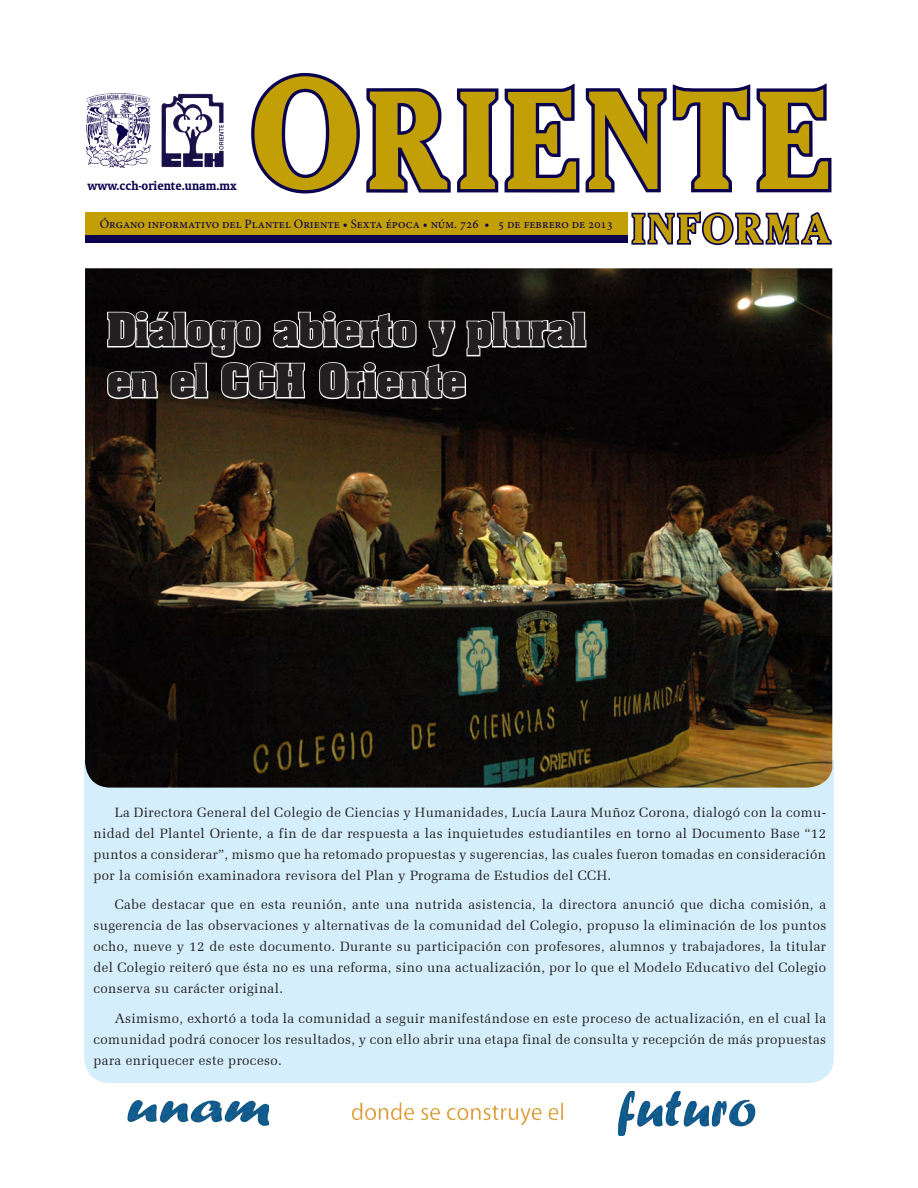
<style>
.page{position:relative;width:918px;height:1188px;background:#fff}
.page>*{position:absolute;margin:0;border:0;box-sizing:border-box;transform-origin:0 0}
.titular_pirmera_llam{font:700 39px "Aachen";color:#231f20}
.CUERPO_DE_TEXTOO_OK{font:13.5px/21px "Zapf Elliptical 711 BT";letter-spacing:.03em;color:#231f20;text-align:justify}
.t1{font:700 13.35px "Oranda BT";color:#0a024e}
.t2{font:12.75px "Minion Pro";color:#0a024e}
</style>
<div class="page">
<div style="left:84px;top:760px;width:750px;height:323px;background:#d4effb"></div>
<img style="left:85px;top:268px;width:747px;height:520px">
<svg style="left:106px;top:310px;width:482px;height:90px;background:#3e3c3c"></svg>
<img style="left:127px;top:1100px;width:141px;height:26px">
<img style="left:351px;top:1102px;width:212px;height:24px">
<img style="left:617px;top:1091px;width:139px;height:44px">
<div style="left:247px;top:1123px;width:10px;height:18px;background:#fff"></div>
<div style="left:351px;top:1123px;width:67px;height:22px;background:#fff"></div>
<div style="left:85px;top:212px;width:543px;height:23px;background:#c39f06"></div>
<img style="left:85px;top:93px;width:139px;height:75px">
<div style="left:85px;top:235px;width:543px;height:8px;background:#0a024e"></div>
<svg style="left:631px;top:211px;width:71px;height:34px"></svg>
<svg style="left:703px;top:213px;width:30px;height:31px"></svg>
<div style="left:702px;top:212px;width:32px;height:33px;border:2px solid #0a024e;border-radius:50%"></div>
<div style="left:711px;top:217px;width:13px;height:23px;background:#fff;border-radius:50%"></div>
<div style="left:710px;top:216px;width:15px;height:25px;border:2px solid #0a024e;border-radius:50%"></div>
<svg style="left:735px;top:212px;width:97px;height:33px"></svg>
<div style="left:253px;top:74px;width:105px;height:118px;background:#c39f06;border-radius:50%"></div>
<div style="left:251px;top:73px;width:109px;height:120px;border:3px solid #0a024e;border-radius:50%"></div>
<div style="left:283px;top:90px;width:45px;height:86px;background:#fff;border-radius:50%"></div>
<div style="left:282px;top:89px;width:47px;height:89px;border:3px solid #0a024e;border-radius:50%"></div>
<svg style="left:366px;top:83px;width:466px;height:110px"></svg>
<hr style="left:373px;top:106px;width:3px;height:68px;background:#0a024e">
<p class="t1" style="left:87px;top:178px;width:151px">www.cch-oriente.unam.mx</p>
<p class="t2" style="left:100px;top:215px;width:515px">Órgano informativo del Plantel Oriente • Sexta época • núm. 726 • 5 de febrero de 2013</p>
<p class="titular_pirmera_llam" style="left:107px;top:300px;width:480px">Diálogo abierto y plural</p>
<p class="titular_pirmera_llam" style="left:107px;top:351px;width:360px">en el CCH Oriente</p>
<p class="CUERPO_DE_TEXTOO_OK" style="left:94px;top:801px;width:734px;text-indent:21px">La Directora General del Colegio de Ciencias y Humanidades, Lucía Laura Muñoz Corona, dialogó con la comu&shy;nidad del Plantel Oriente, a fin de dar respuesta a las inquietudes estudiantiles en torno al Documento Base “12 puntos a considerar”, mismo que ha retomado propuestas y sugerencias, las cuales fueron tomadas en consideración por la comisión examinadora revisora del Plan y Programa de Estudios del CCH.</p>
<p class="CUERPO_DE_TEXTOO_OK" style="left:94px;top:894px;width:734px;text-indent:21px">Cabe destacar que en esta reunión, ante una nutrida asistencia, la directora anunció que dicha comisión, a sugerencia de las observaciones y alternativas de la comunidad del Colegio, propuso la eliminación de los puntos ocho, nueve y 12 de este documento. Durante su participación con profesores, alumnos y trabajadores, la titular del Colegio reiteró que ésta no es una reforma, sino una actualización, por lo que el Modelo Educativo del Colegio conserva su carácter original.</p>
<p class="CUERPO_DE_TEXTOO_OK" style="left:94px;top:1007px;width:734px;text-indent:21px">Asimismo, exhortó a toda la comunidad a seguir manifestándose en este proceso de actualización, en el cual la comunidad podrá conocer los resultados, y con ello abrir una etapa final de consulta y recepción de más propuestas para enriquecer este proceso.</p>
</div>
